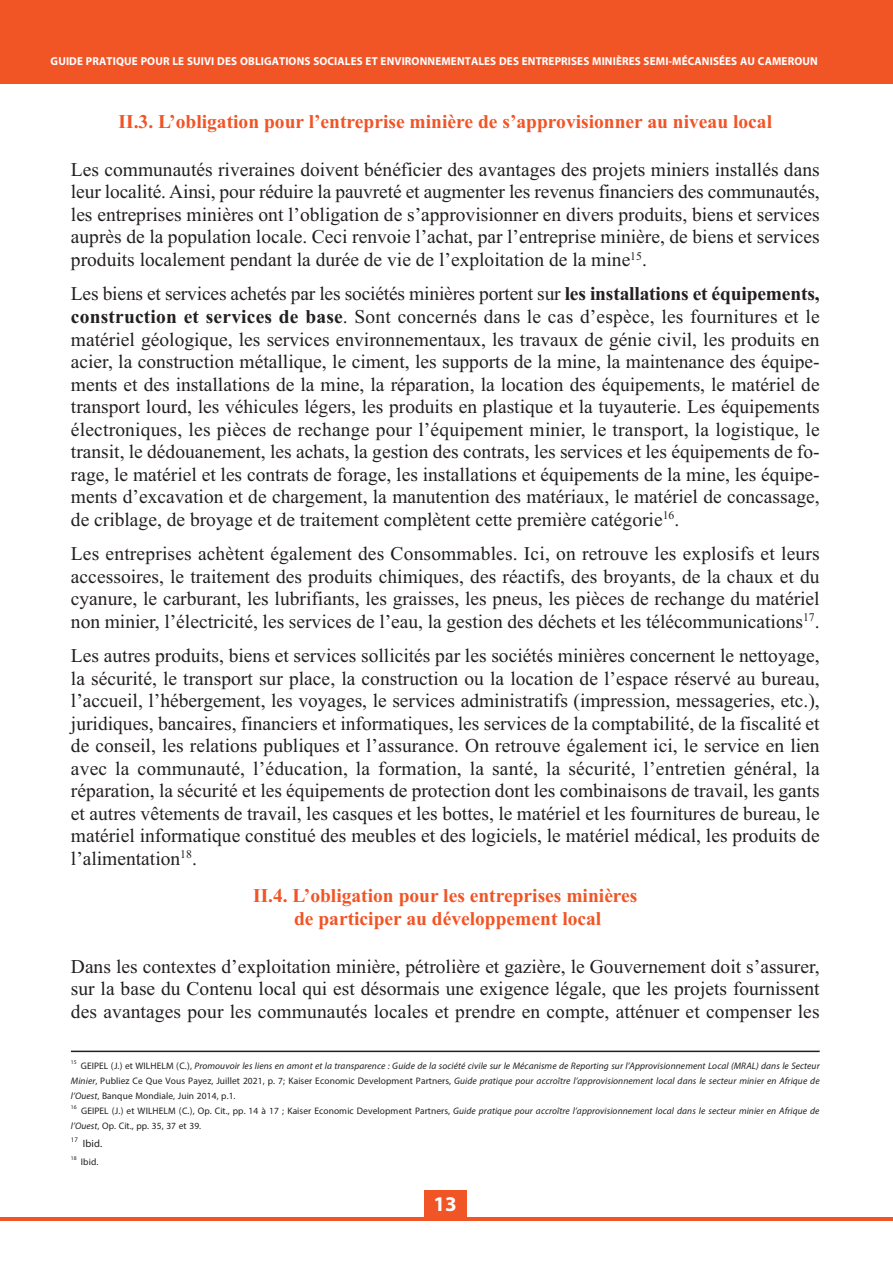
<style>
.page{position:relative;width:893px;height:1263px;background:#fff}
.page>*{position:absolute;margin:0;border:0;box-sizing:border-box;transform-origin:0 0}
.t1{font:700 21px "Myriad Pro";color:#fff}
.t2{font:19.5px/22.5px "Times New Roman";color:#231f20;text-align:justify}
.t3{font:700 19.5px/22.5px "Times New Roman";color:#f15425;text-align:center}
.t4{font:700 16.5px "Myriad Arabic";letter-spacing:.01em;color:#fff;scale:.96 1}
.t5{font:15px "Myriad Arabic";color:#231f20}
.t6{font:italic 13.5px/15px "Myriad Arabic";letter-spacing:.005em;color:#231f20}
.t7{font:13.5px "Myriad Arabic";color:#231f20}
.s1{font-weight:700}
.s2{font-style:normal}
</style>
<div class="page">
<div style="left:425px;top:1190px;width:42px;height:30px;background:#f15425"></div>
<hr style="left:0;top:1217px;width:893px;height:4px;background:#f15425">
<div style="left:0;top:0;width:893px;height:84px;background:#f15425"></div>
<hr style="left:71px;top:1050px;width:749px;height:2px;background:#231f20">
<p class="t4" style="left:51px;top:53px;width:801px">GUIDE PRATIQUE POUR LE SUIVI DES OBLIGATIONS SOCIALES ET ENVIRONNEMENTALES DES ENTREPRISES MINIÈRES SEMI-MÉCANISÉES AU CAMEROUN</p>
<p class="t3" style="left:119px;top:110px;width:655px">II.3. L’obligation pour l’entreprise minière de s’approvisionner au niveau local</p>
<p class="t2" style="left:71px;top:158px;width:750px">Les communautés riveraines doivent bénéficier des avantages des projets miniers installés dans leur localité. Ainsi, pour réduire la pauvreté et augmenter les revenus financiers des communautés, les entreprises minières ont l’obligation de s’approvisionner en divers produits, biens et services auprès de la population locale. Ceci renvoie l’achat, par l’entreprise minière, de biens et services produits localement pendant la durée de vie de l’exploitation de la mine<sup>15</sup>.</p>
<p class="t2" style="left:71px;top:282px;width:750px">Les biens et services achetés par les sociétés minières portent sur <span class="s1">les installations et équipements, construction et services de base</span>. Sont concernés dans le cas d’espèce, les fournitures et le matériel géologique, les services environnementaux, les travaux de génie civil, les produits en acier, la construction métallique, le ciment, les supports de la mine, la maintenance des équipe&shy;ments et des installations de la mine, la réparation, la location des équipements, le matériel de transport lourd, les véhicules légers, les produits en plastique et la tuyauterie. Les équipements électroniques, les pièces de rechange pour l’équipement minier, le transport, la logistique, le transit, le dédouanement, les achats, la gestion des contrats, les services et les équipements de fo&shy;rage, le matériel et les contrats de forage, les installations et équipements de la mine, les équipe&shy;ments d’excavation et de chargement, la manutention des matériaux, le matériel de concassage, de criblage, de broyage et de traitement complètent cette première catégorie<sup>16</sup>.</p>
<p class="t2" style="left:71px;top:542px;width:750px">Les entreprises achètent également des Consommables. Ici, on retrouve les explosifs et leurs accessoires, le traitement des produits chimiques, des réactifs, des broyants, de la chaux et du cyanure, le carburant, les lubrifiants, les graisses, les pneus, les pièces de rechange du matériel non minier, l’électricité, les services de l’eau, la gestion des déchets et les télécommunications<sup>17</sup>.</p>
<p class="t2" style="left:71px;top:644px;width:750px">Les autres produits, biens et services sollicités par les sociétés minières concernent le nettoyage, la sécurité, le transport sur place, la construction ou la location de l’espace réservé au bureau, l’accueil, l’hébergement, les voyages, le services administratifs (impression, messageries, etc.), juridiques, bancaires, financiers et informatiques, les services de la comptabilité, de la fiscalité et de conseil, les relations publiques et l’assurance. On retrouve également ici, le service en lien avec la communauté, l’éducation, la formation, la santé, la sécurité, l’entretien général, la réparation, la sécurité et les équipements de protection dont les combinaisons de travail, les gants et autres vêtements de travail, les casques et les bottes, le matériel et les fournitures de bureau, le matériel informatique constitué des meubles et des logiciels, le matériel médical, les produits de l’alimentation<sup>18</sup>.</p>
<p class="t3" style="left:253px;top:884px;width:386px">II.4. L’obligation pour les entreprises minières de participer au développement local</p>
<p class="t2" style="left:71px;top:954px;width:750px">Dans les contextes d’exploitation minière, pétrolière et gazière, le Gouvernement doit s’assurer, sur la base du Contenu local qui est désormais une exigence légale, que les projets fournissent des avantages pour les communautés locales et prendre en compte, atténuer et compenser les</p>
<p class="t6" style="left:71px;top:1058px;width:750px"><sup>15</sup> <span class="s2">GEIPEL (J.) et WILHELM (C.),</span> Promouvoir les liens en amont et la transparence : Guide de la société civile sur le Mécanisme de Reporting sur l’Approvisionnement Local (MRAL) dans le Secteur Minier<span class="s2">, Publiez Ce Que Vous Payez, Juillet 2021, p. 7; Kaiser Economic Development Partners,</span> Guide pratique pour accroître l’approvisionnement local dans le secteur minier en Afrique de l’Ouest<span class="s2">, Banque Mondiale, Juin 2014, p.1.<br></span><sup>16</sup> <span class="s2">GEIPEL (J.) et WILHELM (C.), Op. Cit., pp. 14 à 17 ; Kaiser Economic Development Partners,</span> Guide pratique pour accroître l’approvisionnement local dans le secteur minier en Afrique de l’Ouest<span class="s2">, Op. Cit., pp. 35, 37 et 39.</span></p>
<p class="t5" style="left:71px;top:1136px;width:33px"><sup>17</sup> Ibid.</p>
<p class="t7" style="left:71px;top:1155px;width:29px"><sup>18</sup> Ibid.</p>
<p class="t1" style="left:434px;top:1196px;width:25px">13</p>
</div>
